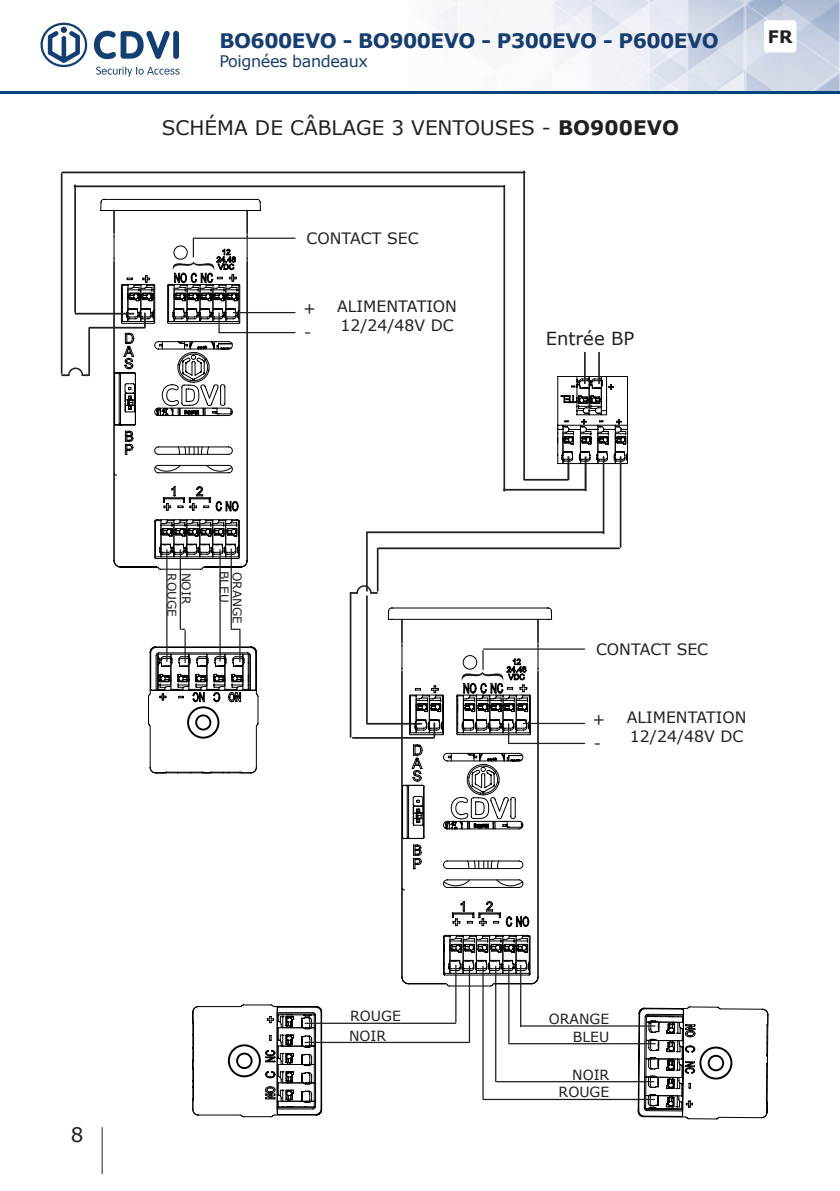
<style>
.page{position:relative;width:840px;height:1191px;background:#fff}
.page>*{position:absolute;margin:0;border:0;box-sizing:border-box;transform-origin:0 0}
.Product_name{font:20px "Verdana";color:#231f20}
.t1{font:700 20px "Verdana";letter-spacing:-.025em;color:#163d6f}
.t2{font:18px "Verdana";color:#231f20}
.t3{font:700 17.2px "Verdana";color:#231f20}
.t4{font:16px "Verdana";letter-spacing:-.025em;color:#163d6f}
.t5{font:15.6px/18.8px "Verdana";color:#231f20}
.t6{font:14px "Verdana";color:#231f20}
.t7{font:12px "Verdana";color:#231f20}
.s1{font-weight:700}
</style>
<div class="page">
<hr style="left:102px;top:1127px;width:1px;height:47px;background:#231f20">
<img style="left:430px;top:0;width:409px;height:91px">
<svg style="left:40px;top:23px;width:48px;height:44px"></svg>
<svg style="left:96px;top:67px;width:83px;height:10px"></svg>
<svg style="left:94px;top:31px;width:76px;height:28px"></svg>
<div style="left:173px;top:31px;width:6px;height:28px;background:#113f71;border-radius:3px"></div>
<hr style="left:0;top:91px;width:839px;height:3px;background:#00467e">
<div style="left:763px;top:20px;width:33px;height:32px;background:#fff;border-radius:3px"></div>
<hr style="left:96px;top:196px;width:1px;height:388px;background:#000001">
<hr style="left:96px;top:196px;width:170px;height:1px;background:#000001">
<hr style="left:839px;top:196px;width:1px;height:388px;background:#000001">
<hr style="left:96px;top:1190px;width:170px;height:1px;background:#000001">
<svg style="left:100px;top:198px;width:166px;height:370px"></svg>
<hr style="left:233px;top:312px;width:62px;height:1px;background:#231f20">
<hr style="left:219px;top:332px;width:76px;height:1px;background:#231f20">
<hr style="left:194px;top:238px;width:101px;height:1px;background:#231f20">
<svg style="left:148px;top:642px;width:111px;height:132px"></svg>
<hr style="left:166px;top:550px;width:1px;height:111px;background:#231f20">
<hr style="left:219px;top:550px;width:1px;height:111px;background:#231f20">
<hr style="left:75px;top:313px;width:59px;height:1px;background:#231f20">
<hr style="left:90px;top:327px;width:55px;height:1px;background:#231f20">
<svg style="left:119px;top:238px;width:121px;height:346px"></svg>
<hr style="left:180px;top:550px;width:1px;height:79px;background:#231f20">
<hr style="left:184px;top:630px;width:2px;height:32px;background:#231f20">
<hr style="left:230px;top:549px;width:2px;height:79px;background:#231f20">
<hr style="left:239px;top:630px;width:1px;height:31px;background:#231f20">
<svg style="left:231px;top:628px;width:9px;height:2px"></svg>
<hr style="left:377px;top:604px;width:1px;height:397px;background:#000001">
<hr style="left:377px;top:604px;width:180px;height:1px;background:#000001">
<hr style="left:839px;top:604px;width:1px;height:397px;background:#000001">
<hr style="left:377px;top:1190px;width:180px;height:1px;background:#000001">
<svg style="left:387px;top:607px;width:170px;height:378px"></svg>
<hr style="left:839px;top:993px;width:1px;height:133px;background:#000001">
<hr style="left:162px;top:1190px;width:188px;height:1px;background:#000001">
<svg style="left:192px;top:1004px;width:158px;height:114px"></svg>
<svg style="left:608px;top:1006px;width:161px;height:114px"></svg>
<hr style="left:305px;top:1022px;width:150px;height:2px;background:#231f20">
<hr style="left:305px;top:1041px;width:163px;height:2px;background:#231f20">
<hr style="left:455px;top:965px;width:1px;height:57px;background:#231f20">
<hr style="left:468px;top:966px;width:2px;height:76px;background:#231f20">
<hr style="left:496px;top:1081px;width:157px;height:1px;background:#231f20">
<hr style="left:483px;top:1098px;width:171px;height:2px;background:#231f20">
<hr style="left:482px;top:966px;width:1px;height:133px;background:#231f20">
<hr style="left:495px;top:966px;width:1px;height:115px;background:#231f20">
<hr style="left:508px;top:1043px;width:147px;height:1px;background:#231f20">
<hr style="left:520px;top:1025px;width:134px;height:1px;background:#231f20">
<hr style="left:508px;top:965px;width:1px;height:77px;background:#231f20">
<hr style="left:367px;top:723px;width:54px;height:1px;background:#231f20">
<hr style="left:352px;top:737px;width:82px;height:1px;background:#231f20">
<hr style="left:519px;top:965px;width:2px;height:61px;background:#231f20">
<hr style="left:523px;top:723px;width:61px;height:1px;background:#231f20">
<hr style="left:508px;top:743px;width:76px;height:1px;background:#231f20">
<hr style="left:483px;top:648px;width:101px;height:1px;background:#231f20">
<svg style="left:407px;top:650px;width:123px;height:351px"></svg>
<svg style="left:557px;top:376px;width:71px;height:100px"></svg>
<hr style="left:62px;top:171px;width:462px;height:2px;background:#231f20">
<hr style="left:74px;top:185px;width:430px;height:2px;background:#231f20">
<hr style="left:378px;top:547px;width:241px;height:2px;background:#231f20">
<hr style="left:367px;top:531px;width:236px;height:2px;background:#231f20">
<hr style="left:366px;top:532px;width:1px;height:192px;background:#231f20">
<hr style="left:376px;top:548px;width:2px;height:43px;background:#231f20">
<hr style="left:503px;top:185px;width:2px;height:306px;background:#231f20">
<hr style="left:523px;top:171px;width:1px;height:309px;background:#231f20">
<hr style="left:583px;top:352px;width:2px;height:32px;background:#231f20">
<hr style="left:598px;top:352px;width:1px;height:32px;background:#231f20">
<hr style="left:61px;top:174px;width:1px;height:199px;background:#231f20">
<hr style="left:88px;top:328px;width:2px;height:47px;background:#231f20">
<hr style="left:619px;top:457px;width:2px;height:90px;background:#231f20">
<hr style="left:349px;top:593px;width:2px;height:144px;background:#231f20">
<hr style="left:74px;top:185px;width:2px;height:127px;background:#231f20">
<svg style="left:62px;top:367px;width:27px;height:10px"></svg>
<hr style="left:358px;top:591px;width:12px;height:4px;background:#fff">
<svg style="left:350px;top:584px;width:27px;height:10px"></svg>
<hr style="left:602px;top:457px;width:2px;height:76px;background:#231f20">
<hr style="left:524px;top:479px;width:43px;height:1px;background:#231f20">
<hr style="left:567px;top:456px;width:2px;height:24px;background:#231f20">
<hr style="left:503px;top:489px;width:81px;height:1px;background:#231f20">
<hr style="left:584px;top:456px;width:2px;height:35px;background:#231f20">
<p class="t1" style="left:219px;top:26px;width:501px">BO600EVO - BO900EVO - P300EVO - P600EVO</p>
<p class="t3" style="left:767px;top:24px;width:26px">FR</p>
<p class="t4" style="left:219px;top:50px;width:150px">Poignées bandeaux</p>
<p class="Product_name" style="left:162px;top:114px;width:518px">SCHÉMA DE CÂBLAGE 3 VENTOUSES - <span class="s1">BO900EVO</span></p>
<p class="t5" style="left:306px;top:229px;width:114px">CONTACT SEC</p>
<p class="t5" style="left:303px;top:299px;width:14px">+</p>
<p class="t5" style="left:304px;top:323px;width:9px">-</p>
<p class="t5" style="left:337px;top:297px;width:121px">ALIMENTATION<br>12/24/48V DC</p>
<p class="t7" style="left:180px;top:573px;width:45px;rotate:90deg">ROUGE</p>
<p class="t7" style="left:194px;top:572px;width:33px;rotate:90deg">NOIR</p>
<p class="t7" style="left:232px;top:571px;width:33px;rotate:90deg">BLEU</p>
<p class="t7" style="left:245px;top:572px;width:53px;rotate:90deg">ORANGE</p>
<p class="t2" style="left:545px;top:326px;width:90px">Entrée BP</p>
<p class="t5" style="left:595px;top:639px;width:114px">CONTACT SEC</p>
<p class="t5" style="left:592px;top:709px;width:14px">+</p>
<p class="t5" style="left:593px;top:734px;width:9px">-</p>
<p class="t5" style="left:626px;top:708px;width:121px">ALIMENTATION<br>12/24/48V DC</p>
<p class="Product_name" style="left:71px;top:1121px;width:14px">8</p>
<p class="t6" style="left:350px;top:1006px;width:52px">ROUGE</p>
<p class="t6" style="left:349px;top:1026px;width:39px">NOIR</p>
<p class="t6" style="left:548px;top:1009px;width:62px">ORANGE</p>
<p class="t6" style="left:572px;top:1027px;width:38px">BLEU</p>
<p class="t6" style="left:572px;top:1065px;width:39px">NOIR</p>
<p class="t6" style="left:558px;top:1082px;width:52px">ROUGE</p>
</div>
